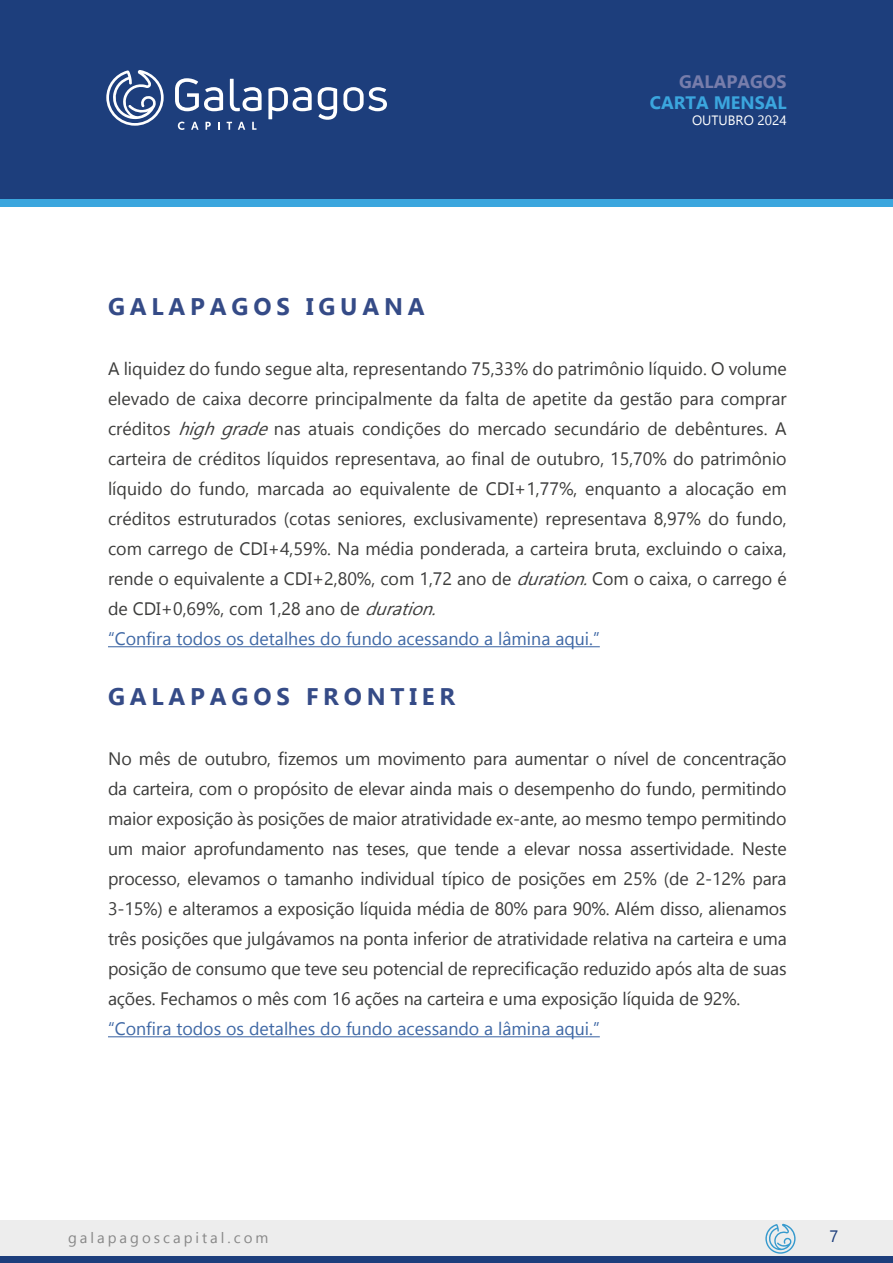
<style>
.page{position:relative;width:893px;height:1263px;background:#fff}
.page>*{position:absolute;margin:0;border:0;box-sizing:border-box;transform-origin:0 0}
.t1{font:700 24px "Gadugi";letter-spacing:.2em;color:#354b87}
.t2{font:18px/30px "Gadugi";color:#3c3c3b}
.t3{font:18px "Gadugi";color:#3f68a5}
.t4{font:700 18px "Gadugi";color:#3ba6de}
.t5{font:700 18px "Gadugi";color:#777dab}
.t6{font:16.5px "Gadugi";color:#1d3e7c}
.t7{font:15px "Gadugi";letter-spacing:.2em;color:#878787}
.t8{font:13.5px "Gadugi";color:#fff}
.s1{font-style:italic}
.s2{color:#3f68a5}
</style>
<div class="page">
<div style="left:0;top:0;width:893px;height:200px;background:#1d3e7c"></div>
<div style="left:0;top:200px;width:893px;height:7px;background:#3ba6de"></div>
<svg style="left:178px;top:122px;width:7px;height:8px"></svg>
<svg style="left:191px;top:122px;width:8px;height:8px"></svg>
<svg style="left:205px;top:122px;width:6px;height:8px"></svg>
<svg style="left:218px;top:122px;width:2px;height:8px"></svg>
<svg style="left:227px;top:122px;width:5px;height:8px"></svg>
<svg style="left:238px;top:122px;width:7px;height:8px"></svg>
<svg style="left:252px;top:122px;width:4px;height:8px"></svg>
<svg style="left:106px;top:70px;width:58px;height:56px"></svg>
<svg style="left:175px;top:78px;width:48px;height:33px"></svg>
<svg style="left:230px;top:79px;width:32px;height:32px"></svg>
<svg style="left:268px;top:87px;width:44px;height:32px"></svg>
<svg style="left:318px;top:87px;width:19px;height:33px"></svg>
<svg style="left:343px;top:87px;width:44px;height:24px"></svg>
<div style="left:0;top:1220px;width:893px;height:43px;background:#ededed"></div>
<div style="left:0;top:1256px;width:893px;height:7px;background:#1d3e7c"></div>
<svg style="left:765px;top:1224px;width:31px;height:30px"></svg>
<hr style="left:108px;top:646px;width:492px;height:1px;background:#3f68a5">
<hr style="left:108px;top:1036px;width:492px;height:1px;background:#3f68a5">
<h1 class="t1" style="left:108px;top:292px;width:318px">GALAPAGOS IGUANA</h1>
<p class="t5" style="left:679px;top:70px;width:109px">GALAPAGOS</p>
<p class="t4" style="left:650px;top:92px;width:138px">CARTA MENSAL</p>
<p class="t8" style="left:692px;top:112px;width:96px">OUTUBRO 2024</p>
<p class="t2" style="left:108px;top:354px;width:680px">A liquidez do fundo segue alta, representando 75,33% do patrimônio líquido. O volume elevado de caixa decorre principalmente da falta de apetite da gestão para comprar créditos <span class="s1">highgrade</span>nas atuais condições do mercado secundário de debêntures. A carteira de créditos líquidos representava, ao final de outubro, 15,70% do patrimônio líquido do fundo, marcada ao equivalente de CDI+1,77%, enquanto a alocação em créditos estruturados (cotas seniores, exclusivamente) representava 8,97% do fundo, com carrego de CDI+4,59%. Na média ponderada, a carteira bruta, excluindo o caixa, rende o equivalente a CDI+2,80%, com 1,72 ano de <span class="s1">duration.</span>Com o caixa, o carrego é de CDI+0,69%, com 1,28 ano de <span class="s1">duration.<br></span><span class="s2">“Confira todos os detalhes do fundo acessando a lâmina aqui.”</span></p>
<h1 class="t1" style="left:108px;top:682px;width:349px">GALAPAGOS FRONTIER</h1>
<p class="t2" style="left:108px;top:744px;width:680px;text-align:justify">No mês de outubro, fizemos um movimento para aumentar o nível de concentração da carteira, com o propósito de elevar ainda mais o desempenho do fundo, permitindo maior exposição às posições de maior atratividade ex-ante, ao mesmo tempo permitindo um maior aprofundamento nas teses, que tende a elevar nossa assertividade. Neste processo, elevamos o tamanho individual típico de posições em 25% (de 2-12% para 3-15%) e alteramos a exposição líquida média de 80% para 90%. Além disso, alienamos três posições que julgávamos na ponta inferior de atratividade relativa na carteira e uma posição de consumo que teve seu potencial de reprecificação reduzido após alta de suas ações. Fechamos o mês com 16 ações na carteira e uma exposição líquida de 92%.</p>
<p class="t3" style="left:108px;top:1018px;width:493px">“Confira todos os detalhes do fundo acessando a lâmina aqui.”</p>
<p class="t7" style="left:68px;top:1229px;width:202px">galapagoscapital.com</p>
<p class="t6" style="left:829px;top:1226px;width:10px">7</p>
</div>
